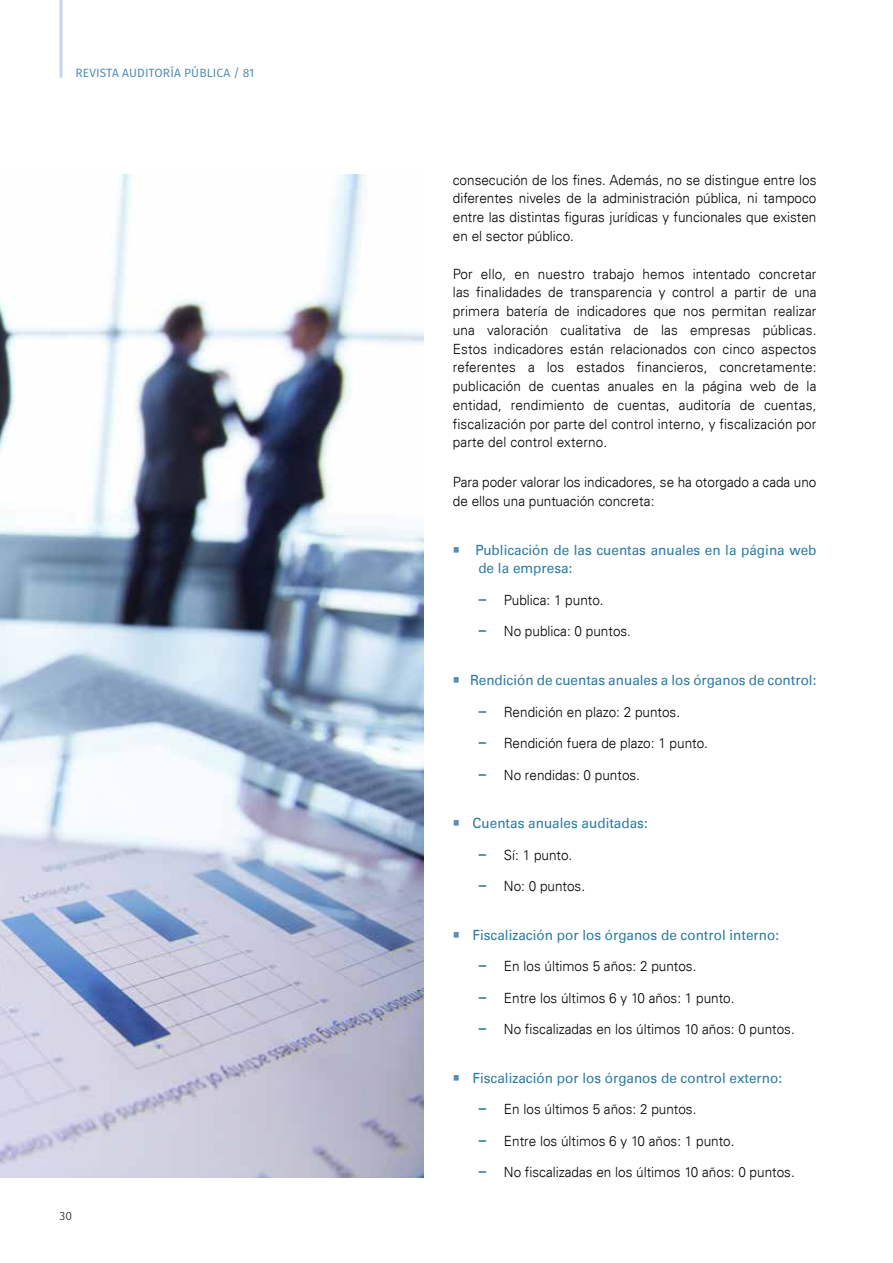
<style>
.page{position:relative;width:893px;height:1263px;background:#fff}
.page>*{position:absolute;margin:0;border:0;box-sizing:border-box;transform-origin:0 0}
.t1{font:300 14.1px/18.8px "Univers LT";color:#000;text-align:justify;scale:.96 1}
.t2{font:14.1px/18.8px "Univers LT";color:#2c7ba2;scale:.96 1}
.t3{font:12px "Fira Sans";letter-spacing:.01em;color:#568eb6}
.t4{font:300 12px "Fira Sans";color:#000}
.s1{color:#568eb6}
.s2{font-family:"Fira Sans";font-weight:500;font-size:15px;color:#2c7ba2}
</style>
<div class="page">
<hr style="left:60px;top:0;width:3px;height:78px;background:#c7d6e7">
<img style="left:0;top:174px;width:423px;height:1004px">
<p class="t3" style="left:76px;top:63px;width:180px">REVISTA AUDITORÍA PÚBLICA / 81</p>
<p class="t4" style="left:60px;top:1207px;width:14px">30</p>
<p class="t1" style="left:453px;top:170px;width:380px">consecución de los fines. Además, no se distingue entre los diferentes niveles de la administración pública, ni tampoco entre las distintas figuras jurídicas y funcionales que existen en el sector público.</p>
<p class="t1" style="left:453px;top:264px;width:380px">Por ello, en nuestro trabajo hemos intentado concretar las finalidades de transparencia y control a partir de una primera batería de indicadores que nos permitan realizar una valoración cualitativa de las empresas públicas.<br>Estos indicadores están relacionados con cinco aspectos referentes a los estados financieros, concretamente: publicación de cuentas anuales en la página web de la entidad, rendimiento de cuentas, auditoría de cuentas, fiscalización por parte del control interno, y fiscalización por parte del control externo.</p>
<p class="t1" style="left:453px;top:473px;width:380px">Para poder valorar los indicadores, se ha otorgado a cada uno de ellos una puntuación concreta:</p>
<p class="t2" style="left:478px;top:540px;width:354px;text-indent:-26px"><span class="s1">○</span> Publicación de las cuentas anuales en la página web de la empresa:</p>
<p class="t1" style="left:478px;top:591px;width:132px"><span class="s2">‒</span> Publica: 1 punto.</p>
<p class="t1" style="left:478px;top:622px;width:161px"><span class="s2">‒</span> No publica: 0 puntos.</p>
<p class="t2" style="left:453px;top:671px;width:380px"><span class="s1">○</span> Rendición de cuentas anuales a los órganos de control:</p>
<p class="t1" style="left:478px;top:702px;width:212px"><span class="s2">‒</span> Rendición en plazo: 2 puntos.</p>
<p class="t1" style="left:478px;top:734px;width:241px"><span class="s2">‒</span> Rendición fuera de plazo: 1 punto.</p>
<p class="t1" style="left:478px;top:765px;width:170px"><span class="s2">‒</span> No rendidas: 0 puntos.</p>
<p class="t2" style="left:453px;top:814px;width:205px"><span class="s1">○</span> Cuentas anuales auditadas:</p>
<p class="t1" style="left:478px;top:845px;width:99px"><span class="s2">‒</span> Sí: 1 punto.</p>
<p class="t1" style="left:478px;top:877px;width:113px"><span class="s2">‒</span> No: 0 puntos.</p>
<p class="t2" style="left:453px;top:925px;width:341px"><span class="s1">○</span> Fiscalización por los órganos de control interno:</p>
<p class="t1" style="left:478px;top:957px;width:229px"><span class="s2">‒</span> En los últimos 5 años: 2 puntos.</p>
<p class="t1" style="left:478px;top:988px;width:268px"><span class="s2">‒</span> Entre los últimos 6 y 10 años: 1 punto.</p>
<p class="t1" style="left:478px;top:1020px;width:331px"><span class="s2">‒</span> No fiscalizadas en los últimos 10 años: 0 puntos.</p>
<p class="t2" style="left:453px;top:1068px;width:345px"><span class="s1">○</span> Fiscalización por los órganos de control externo:</p>
<p class="t1" style="left:478px;top:1100px;width:229px"><span class="s2">‒</span> En los últimos 5 años: 2 puntos.</p>
<p class="t1" style="left:478px;top:1131px;width:268px"><span class="s2">‒</span> Entre los últimos 6 y 10 años: 1 punto.</p>
<p class="t1" style="left:478px;top:1163px;width:331px"><span class="s2">‒</span> No fiscalizadas en los últimos 10 años: 0 puntos.</p>
</div>
